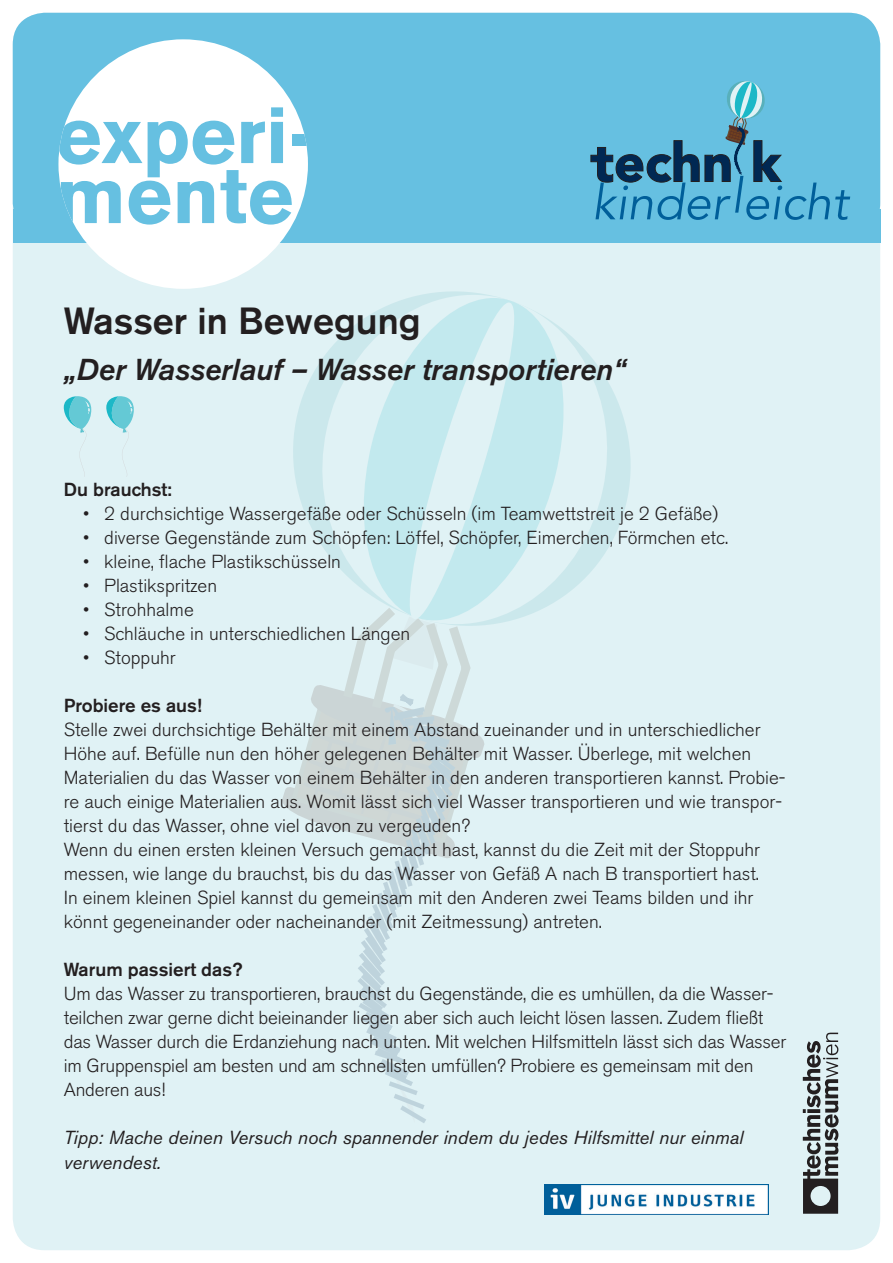
<style>
.page{position:relative;width:893px;height:1263px;background:#fff}
.page>*{position:absolute;margin:0;border:0;box-sizing:border-box;transform-origin:0 0}
.t1{font:700 78.75px/60px "Akzidenz Grotesk BE";color:#66c0e1}
.t2{font:500 37.5px "Akzidenz Grotesk BE";color:#231f20}
.t3{font:italic 500 30px "Akzidenz Grotesk BE";color:#231f20}
.t4{font:300 18.75px/24px "Akzidenz Grotesk BE";color:#231f20}
.t5{font:italic 18.75px/24.8px "Akzidenz Grotesk BE";color:#231f20}
.t6{font:500 18.75px "Akzidenz Grotesk BE";color:#231f20}
</style>
<div class="page">
<div style="left:13px;top:13px;width:867px;height:1237px;background:#e0f2f5;border-radius:32px"></div>
<div style="left:13px;top:13px;width:867px;height:222px;background:#66c0e1;border-radius:32px"></div>
<div style="left:13px;top:210px;width:867px;height:33px;background:#66c0e1"></div>
<div style="left:58px;top:39px;width:250px;height:250px;background:#fff;border-radius:50%"></div>
<svg style="left:590px;top:81px;width:260px;height:139px"></svg>
<svg style="left:803px;top:1033px;width:36px;height:181px"></svg>
<svg style="left:622px;top:414px;width:9px;height:103px"></svg>
<svg style="left:577px;top:342px;width:45px;height:243px"></svg>
<svg style="left:403px;top:291px;width:174px;height:326px"></svg>
<svg style="left:282px;top:300px;width:240px;height:533px"></svg>
<svg style="left:353px;top:689px;width:107px;height:434px"></svg>
<img style="left:544px;top:1184px;width:224px;height:30px">
<svg style="left:63px;top:396px;width:28px;height:80px"></svg>
<svg style="left:106px;top:396px;width:28px;height:76px"></svg>
<h1 class="t1" style="left:56px;top:106px;width:262px">experi&shy;mente</h1>
<h2 class="t2" style="left:64px;top:298px;width:358px">Wasser in Bewegung</h2>
<h3 class="t3" style="left:64px;top:352px;width:564px">„Der Wasserlauf – Wasser transportieren“</h3>
<p class="t6" style="left:64px;top:478px;width:110px">Du brauchst:</p>
<p class="t4" style="left:83px;top:502px;width:636px">• 2 durchsichtige Wassergefäße oder Schüsseln (im Teamwettstreit je 2 Gefäße)</p>
<p class="t4" style="left:83px;top:526px;width:646px">• diverse Gegenstände zum Schöpfen: Löffel, Schöpfer, Eimerchen, Förmchen etc.</p>
<p class="t4" style="left:83px;top:550px;width:259px">• kleine, flache Plastikschüsseln</p>
<p class="t4" style="left:83px;top:574px;width:135px">• Plastikspritzen</p>
<p class="t4" style="left:83px;top:598px;width:112px">• Strohhalme</p>
<p class="t4" style="left:83px;top:622px;width:328px">• Schläuche in unterschiedlichen Längen</p>
<p class="t4" style="left:83px;top:646px;width:94px">• Stoppuhr</p>
<p class="t6" style="left:64px;top:694px;width:139px">Probiere es aus!</p>
<p class="t4" style="left:64px;top:718px;width:723px">Stelle zwei durchsichtige Behälter mit einem Abstand zueinander und in unterschiedlicher Höhe auf. Befülle nun den höher gelegenen Behälter mit Wasser. Überlege, mit welchen Materialien du das Wasser von einem Behälter in den anderen transportieren kannst. Probie&shy;re auch einige Materialien aus. Womit lässt sich viel Wasser transportieren und wie transpor&shy;tierst du das Wasser, ohne viel davon zu vergeuden?<br>Wenn du einen ersten kleinen Versuch gemacht hast, kannst du die Zeit mit der Stoppuhr messen, wie lange du brauchst, bis du das Wasser von Gefäß A nach B transportiert hast.<br>In einem kleinen Spiel kannst du gemeinsam mit den Anderen zwei Teams bilden und ihr könnt gegeneinander oder nacheinander (mit Zeitmessung) antreten.</p>
<p class="t6" style="left:64px;top:958px;width:180px">Warum passiert das?</p>
<p class="t4" style="left:64px;top:982px;width:724px">Um das Wasser zu transportieren, brauchst du Gegenstände, die es umhüllen, da die Wasser&shy;teilchen zwar gerne dicht beieinander liegen aber sich auch leicht lösen lassen. Zudem fließt das Wasser durch die Erdanziehung nach unten. Mit welchen Hilfsmitteln lässt sich das Wasser im Gruppenspiel am besten und am schnellsten umfüllen? Probiere es gemeinsam mit den Anderen aus!</p>
<p class="t5" style="left:64px;top:1125px;width:681px">Tipp: Mache deinen Versuch noch spannender indem du jedes Hilfsmittel nur einmal verwendest.</p>
</div>
